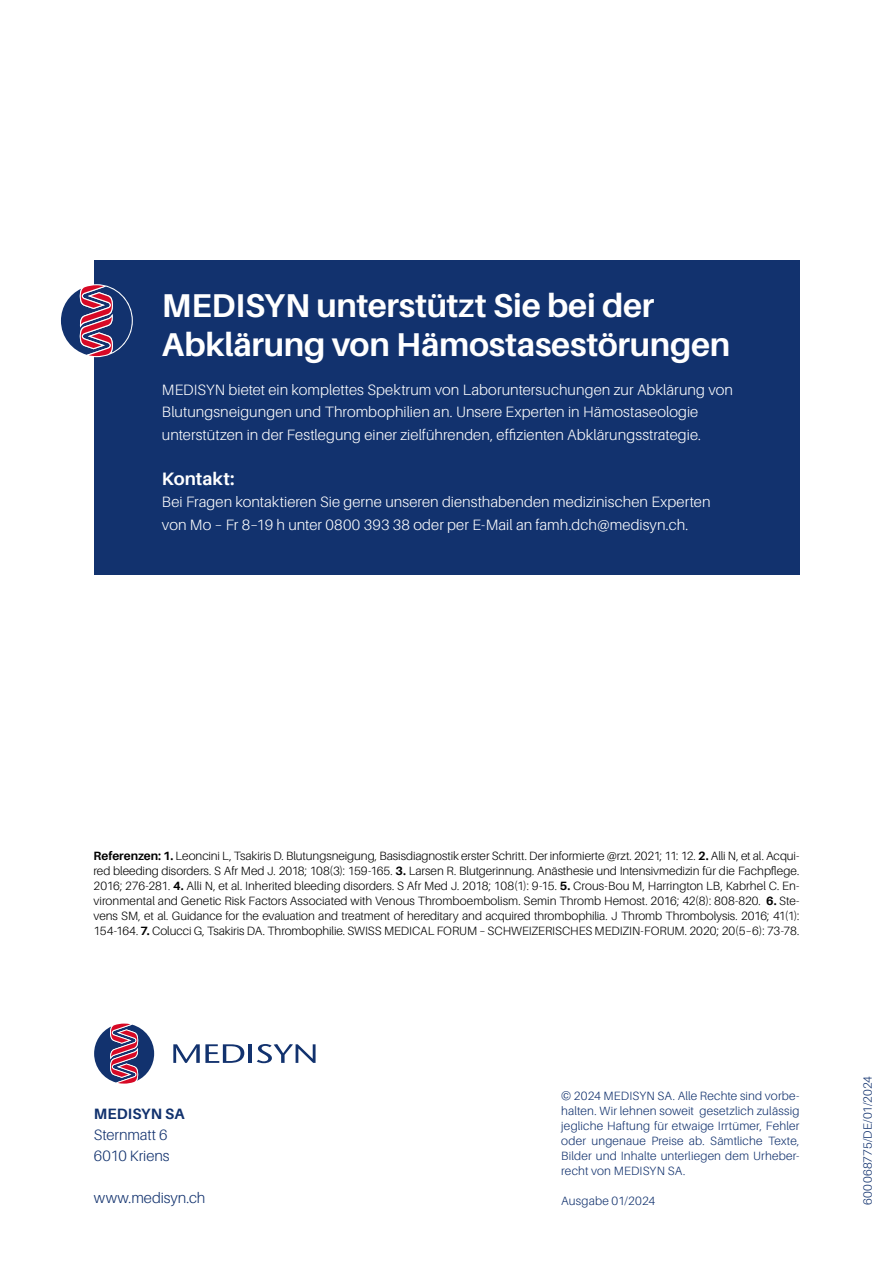
<style>
.page{position:relative;width:893px;height:1263px;background:#fff}
.page>*{position:absolute;margin:0;border:0;box-sizing:border-box;transform-origin:0 0}
.t1{font:700 33px/39.6px "Aileron";letter-spacing:-.005em;color:#fff}
.t2{font:700 18px "Aileron";color:#fff}
.t3{font:300 15px/22.5px "Aileron";letter-spacing:.005em;color:#fff}
.t4{font:300 15px/21px "Aileron";letter-spacing:-.005em;color:#12326e}
.t5{font:700 15px "Aileron";letter-spacing:.005em;color:#12326e}
.t6{font:300 12px/15px "Aileron";color:#000;text-align:justify}
.t7{font:300 12px/15px "Aileron";letter-spacing:.015em;color:#12326e;text-align:justify}
.s1{font-weight:700}
</style>
<div class="page">
<div style="left:94px;top:260px;width:705px;height:315px;background:#12326e"></div>
<svg style="left:61px;top:285px;width:71px;height:71px"></svg>
<svg style="left:173px;top:1044px;width:71px;height:19px"></svg>
<hr style="left:249px;top:1044px;width:3px;height:19px;background:#12326e">
<svg style="left:257px;top:1044px;width:59px;height:19px"></svg>
<svg style="left:94px;top:1023px;width:60px;height:60px"></svg>
<h1 class="t1" style="left:162px;top:286px;width:570px">MEDISYN unterstützt Sie bei der<br>Abklärung von Hämostasestörungen</h1>
<p class="t3" style="left:162px;top:378px;width:572px">MEDISYN bietet ein komplettes Spektrum von Laboruntersuchungen zur Abklärung von<br>Blutungsneigungen und Thrombophilien an. Unsere Experten in Hämostaseologie unterstützen in der Festlegung einer zielführenden, effizienten Abklärungsstrategie.</p>
<h2 class="t2" style="left:162px;top:468px;width:74px">Kontakt:</h2>
<p class="t3" style="left:162px;top:491px;width:550px">Bei Fragen kontaktieren Sie gerne unseren diensthabenden medizinischen Experten von Mo – Fr 8–19 h unter 0800 393 38 oder per E-Mail an famh.dch@medisyn.ch.</p>
<p class="t6" style="left:94px;top:848px;width:707px"><span class="s1">Referenzen: 1.</span> Leoncini L, Tsakiris D. Blutungsneigung, Basisdiagnostik erster Schritt. Der informierte @rzt. 2021; 11: 12. <span class="s1">2.</span> Alli N, et al. Acqui&shy;red bleeding disorders. S Afr Med J. 2018; 108(3): 159-165. <span class="s1">3.</span> Larsen R. Blutgerinnung. Anästhesie und Intensivmedizin für die Fachpflege.<br>2016; 276-281. <span class="s1">4.</span> Alli N, et al. Inherited bleeding disorders. S Afr Med J. 2018; 108(1): 9-15. <span class="s1">5.</span> Crous-Bou M, Harrington LB, Kabrhel C. En&shy;vironmental and Genetic Risk Factors Associated with Venous Thromboembolism. Semin Thromb Hemost. 2016; 42(8): 808-820. <span class="s1">6.</span> Ste&shy;vens SM, et al. Guidance for the evaluation and treatment of hereditary and acquired thrombophilia. J Thromb Thrombolysis. 2016; 41(1):<br>154-164. <span class="s1">7.</span> Colucci G, Tsakiris DA. Thrombophilie. SWISS MEDICAL FORUM – SCHWEIZERISCHES MEDIZIN-FORUM. 2020; 20(5–6): 73-78.</p>
<p class="t5" style="left:94px;top:1106px;width:92px">MEDISYN SA</p>
<p class="t4" style="left:94px;top:1125px;width:77px">Sternmatt 6<br>6010 Kriens</p>
<p class="t4" style="left:94px;top:1188px;width:113px">www.medisyn.ch</p>
<p class="t7" style="left:561px;top:1088px;width:240px">© 2024 MEDISYN SA. Alle Rechte sind vorbe&shy;halten. Wir lehnen soweit gesetzlich zulässig jegliche Haftung für etwaige Irrtümer, Fehler oder ungenaue Preise ab. Sämtliche Texte, Bilder und Inhalte unterliegen dem Urheber&shy;recht von MEDISYN SA.</p>
<p class="t7" style="left:561px;top:1193px;width:95px">Ausgabe 01/2024</p>
<p class="t7" style="left:860px;top:1205px;width:130px;rotate:-90deg">600068775/DE/01/2024</p>
</div>
